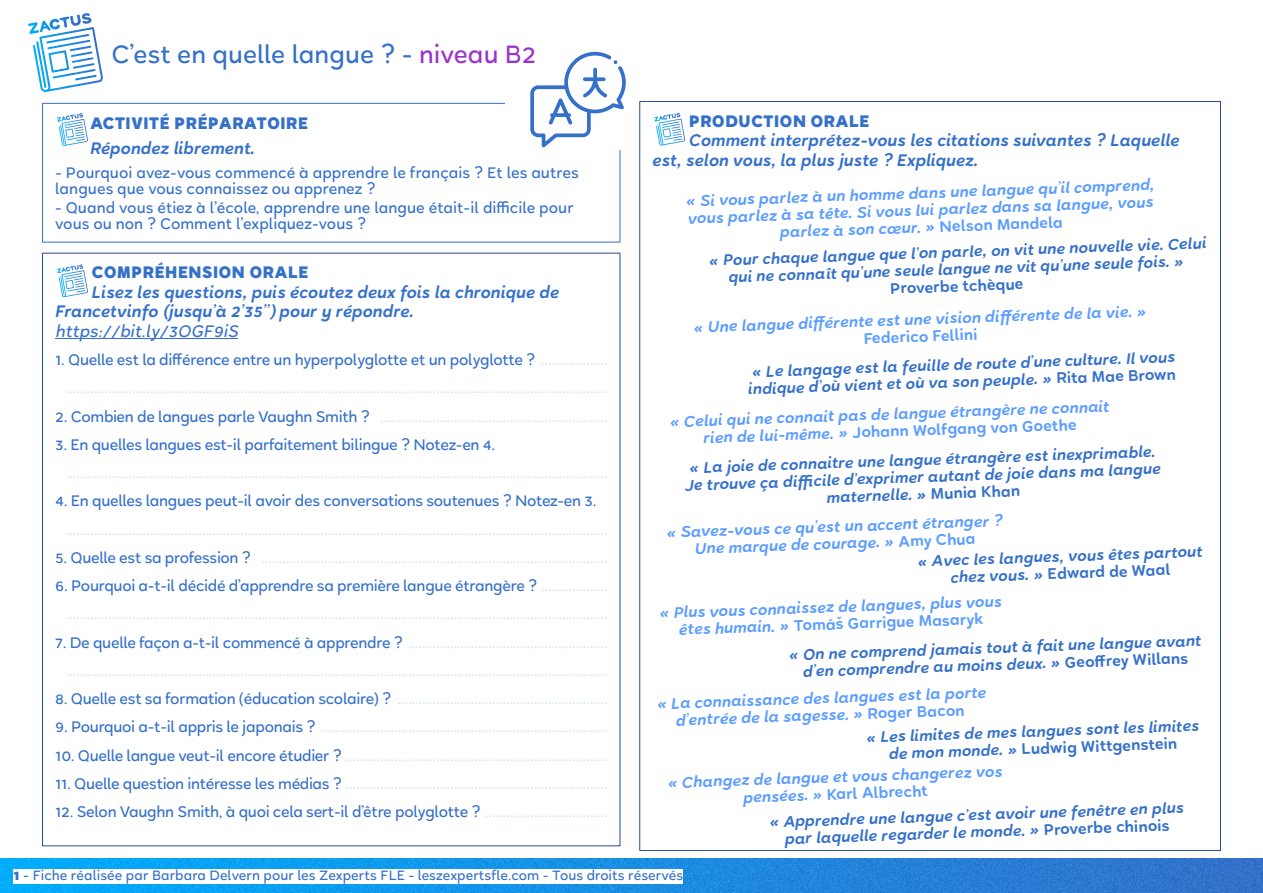
<style>
.page{position:relative;width:1263px;height:893px;background:#fff}
.page>*{position:absolute;margin:0;border:0;box-sizing:border-box;transform-origin:0 0}
.t1{font:500 27px "Halcyon";color:#3671c9}
.t2{font:italic 600 18px/19.5px "Halcyon";color:#3671c9}
.t3{font:900 18px "Halcyon";color:#3671c9}
.t4{font:italic 500 18px "Halcyon";color:#3671c9}
.t5{font:500 16.5px/28.2px "Halcyon";letter-spacing:-.02em;color:rgb(54 113 201/.2);text-align:right}
.t6{font:italic 600 16.5px/17.1px "Halcyon";color:#3671c9;text-align:center}
.t7{font:italic 600 16.5px/17.1px "Halcyon";color:#5c9dff;text-align:center}
.t8{font:500 16.5px "Halcyon";letter-spacing:-.02em;color:#3671c9}
.t9{font:500 16.5px/16.2px "Halcyon";color:#3671c9}
.t10{font:600 16.5px "Halcyon";color:#5c9dff}
.t11{font:600 16.5px "Halcyon";color:#3671c9}
.t12{font:500 14.55px "Halcyon";color:#3671c9}
.s1{color:#93c}
.s2{color:#3671c9}
.s3{color:rgb(54 113 201/.2)}
.s4{font-style:normal}
.s5{font-weight:900}
</style>
<div class="page">
<img style="left:0;top:859px;width:1263px;height:34px">
<div style="left:14px;top:869px;width:669px;height:14px;background:#fff"></div>
<div style="left:42px;top:103px;width:578px;height:139px;border:1px solid #3671c9"></div>
<img style="left:57px;top:114px;width:26px;height:8px">
<img style="left:59px;top:119px;width:29px;height:27px">
<hr style="left:55px;top:338px;width:183px;height:1px;background:#3671c9">
<img style="left:57px;top:265px;width:26px;height:8px">
<img style="left:59px;top:270px;width:29px;height:27px">
<svg style="left:28px;top:13px;width:63px;height:21px"></svg>
<img style="left:33px;top:27px;width:70px;height:65px">
<div style="left:505px;top:78px;width:126px;height:72px;background:#fff"></div>
<img style="left:654px;top:113px;width:26px;height:8px">
<img style="left:656px;top:119px;width:29px;height:27px">
<svg style="left:530px;top:52px;width:96px;height:95px"></svg>
<h1 class="t1" style="left:112px;top:44px;width:426px">C’est en quelle langue ? - <span class="s1">niveau B2</span></h1>
<p class="t3" style="left:90px;top:116px;width:220px">ACTIVITÉ PRÉPARATOIRE</p>
<p class="t2" style="left:90px;top:142px;width:166px">Répondez librement.</p>
<p class="t9" style="left:55px;top:167px;width:525px">- Pourquoi avez-vous commencé à apprendre le français ? Et les autres langues que vous connaissez ou apprenez ?</p>
<p class="t9" style="left:55px;top:202px;width:520px">- Quand vous étiez à l’école, apprendre une langue était-il difficile pour vous ou non ? Comment l’expliquez-vous ?</p>
<p class="t3" style="left:92px;top:266px;width:219px">COMPRÉHENSION ORALE</p>
<p class="t2" style="left:55px;top:285px;width:506px;text-indent:36px">Lisez les questions, puis écoutez deux fois la chronique de<br>Francetvinfo (jusqu’à 2’35’’) pour y répondre.</p>
<p class="t4" style="left:55px;top:324px;width:188px">https://bit.ly/3OGF9iS</p>
<p class="t5" style="left:55px;top:348px;width:554px"><span class="s2">1. Quelle est la différence entre un hyperpolyglotte et un polyglotte ?</span> ................... ...........................................................................................................................................................</p>
<p class="t5" style="left:55px;top:405px;width:554px"><span class="s2">2. Combien de langues parle Vaughn Smith ?</span> .................................................................</p>
<p class="t8" style="left:55px;top:438px;width:442px">3. En quelles langues est-il parfaitement bilingue ? Notez-en 4.</p>
<p class="t5" style="left:66px;top:461px;width:543px">...........................................................................................................................................................</p>
<p class="t8" style="left:55px;top:495px;width:543px">4. En quelles langues peut-il avoir des conversations soutenues ? Notez-en 3.</p>
<p class="t5" style="left:66px;top:518px;width:543px">...........................................................................................................................................................</p>
<p class="t5" style="left:55px;top:546px;width:554px"><span class="s2">5. Quelle est sa profession ?</span> ...................................................................................................</p>
<p class="t5" style="left:55px;top:574px;width:554px"><span class="s2">6. Pourquoi a-t-il décidé d’apprendre sa première langue étrangère ?</span> ................... ...........................................................................................................................................................</p>
<p class="t5" style="left:55px;top:631px;width:554px"><span class="s2">7. De quelle façon a-t-il commencé à apprendre ?</span> ......................................................... ...........................................................................................................................................................</p>
<p class="t5" style="left:55px;top:687px;width:554px"><span class="s2">8. Quelle est sa formation (éducation scolaire) ?</span> ............................................................</p>
<p class="t5" style="left:55px;top:715px;width:554px"><span class="s2">9. Pourquoi a-t-il appris le japonais ?</span> ..................................................................................</p>
<p class="t5" style="left:55px;top:744px;width:554px"><span class="s2">10. Quelle langue veut-il encore étudier ?</span> ...........................................................................</p>
<p class="t5" style="left:55px;top:772px;width:554px"><span class="s2">11. Quelle question intéresse les médias ?</span> ...........................................................................</p>
<p class="t8" style="left:55px;top:805px;width:554px">12. Selon Vaughn Smith, à quoi cela sert-il d’être polyglotte ? <span class="s3">...................................</span></p>
<p class="t3" style="left:689px;top:114px;width:182px">PRODUCTION ORALE</p>
<p class="t2" style="left:652px;top:134px;width:529px;text-indent:36px">Comment interprétez-vous les citations suivantes ? Laquelle est, selon vous, la plus juste ? Expliquez.</p>
<p class="t7" style="left:685px;top:195px;width:471px;rotate:-2deg">« Si vous parlez à un homme dans une langue qu’il comprend, vous parlez à sa tête. Si vous lui parlez dans sa langue, vous parlez à son cœur. » <span class="s4">Nelson Mandela</span></p>
<p class="t6" style="left:708px;top:255px;width:500px;rotate:-2deg">« Pour chaque langue que l’on parle, on vit une nouvelle vie. Celui qui ne connaît qu’une seule langue ne vit qu’une seule fois. »</p>
<p class="t11" style="left:890px;top:282px;width:135px;rotate:-2deg">Proverbe tchèque</p>
<p class="t7" style="left:693px;top:321px;width:455px;rotate:-2deg">« Une langue diff érente est une vision diff érente de la vie. »</p>
<p class="t10" style="left:863px;top:332px;width:116px;rotate:-2deg">Federico Fellini</p>
<p class="t6" style="left:747px;top:366px;width:430px;text-align:left;rotate:-2deg">« Le langage est la feuille de route d’une culture. Il vous indique d’où vient et où va son peuple. » <span class="s4">Rita Mae Brown</span></p>
<p class="t7" style="left:669px;top:416px;width:441px;rotate:-2deg">« Celui qui ne connait pas de langue étrangère ne connait rien de lui-même. » <span class="s4">Johann Wolfgang von Goethe</span></p>
<p class="t6" style="left:684px;top:462px;width:478px;rotate:-2deg">« La joie de connaitre une langue étrangère est inexprimable.<br>Je trouve ça diffi cile d’exprimer autant de joie dans ma langue maternelle. » <span class="s4">Munia Khan</span></p>
<p class="t7" style="left:666px;top:526px;width:338px;rotate:-2deg">« Savez-vous ce qu’est un accent étranger ?<br>Une marque de courage. » <span class="s4">Amy Chua</span></p>
<p class="t6" style="left:917px;top:555px;width:287px;rotate:-2deg">« Avec les langues, vous êtes partout chez vous. » <span class="s4">Edward de Waal</span></p>
<p class="t7" style="left:659px;top:607px;width:344px;rotate:-2deg">« Plus vous connaissez de langues, plus vous êtes humain. » <span class="s4">Tomáš Garrigue Masaryk</span></p>
<p class="t6" style="left:788px;top:649px;width:415px;rotate:-2deg">« On ne comprend jamais tout à fait une langue avant d’en comprendre au moins deux. » <span class="s4">Geoff rey Willans</span></p>
<p class="t7" style="left:657px;top:698px;width:331px;rotate:-2deg">« La connaissance des langues est la porte d’entrée de la sagesse. » <span class="s4">Roger Bacon</span></p>
<p class="t6" style="left:866px;top:731px;width:335px;rotate:-2deg">« Les limites de mes langues sont les limites de mon monde. » <span class="s4">Ludwig Wittgenstein</span></p>
<p class="t7" style="left:667px;top:777px;width:337px;rotate:-2deg">« Changez de langue et vous changerez vos pensées. » <span class="s4">Karl Albrecht</span></p>
<p class="t6" style="left:769px;top:816px;width:416px;rotate:-2deg">« Apprendre une langue c’est avoir une fenêtre en plus par laquelle regarder le monde. » <span class="s4">Proverbe chinois</span></p>
<p class="t12" style="left:13px;top:869px;width:672px"><span class="s5">1</span> - Fiche réalisée par Barbara Delvern pour les Zexperts FLE - leszexpertsfle.com - Tous droits réservés</p>
</div>
